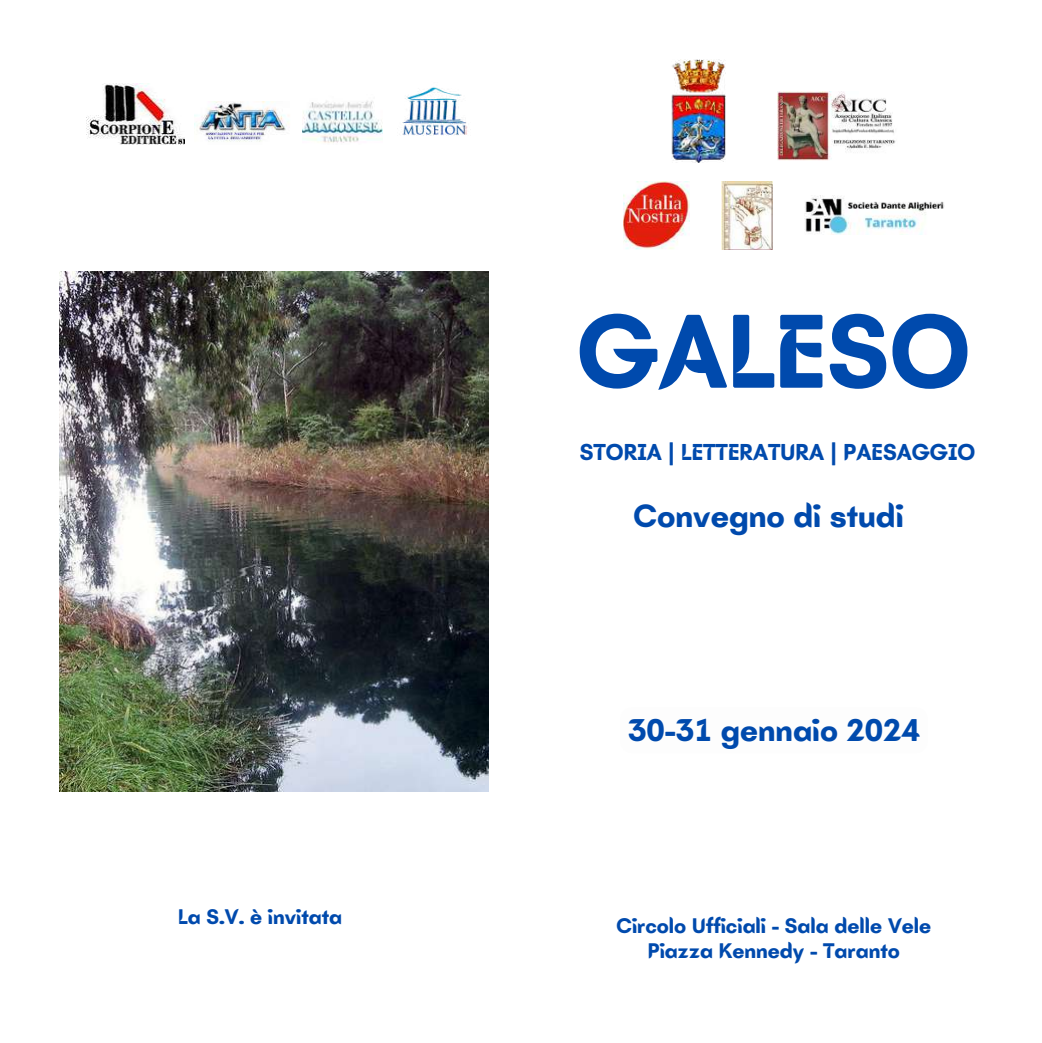
<style>
.page{position:relative;width:1042px;height:1043px;background:#fff}
.page>*{position:absolute;margin:0;border:0;box-sizing:border-box;transform-origin:0 0}
.t1{font:700 107.1px "Batangas";color:#004aad}
.t2{font:700 32.9px "Batangas";color:#004aad}
.t3{font:700 32.2px "Batangas";color:#004aad}
.t4{font:700 23.62px "Batangas";color:#004aad}
.t5{font:700 21.7px/24.3px "Batangas";color:#004aad;text-align:center}
</style>
<div class="page">
<img style="left:777px;top:92px;width:119px;height:68px">
<img style="left:671px;top:60px;width:55px;height:102px">
<img style="left:623px;top:181px;width:66px;height:69px">
<img style="left:721px;top:181px;width:51px;height:68px">
<img style="left:302px;top:101px;width:80px;height:42px">
<img style="left:804px;top:195px;width:139px;height:40px">
<img style="left:195px;top:101px;width:94px;height:41px">
<img style="left:86px;top:84px;width:98px;height:60px">
<img style="left:60px;top:271px;width:428px;height:520px">
<img style="left:402px;top:87px;width:65px;height:49px">
<p class="t5" style="left:178px;top:904px;width:165px">La S.V. è invitata</p>
<h1 class="t1" style="left:576px;top:288px;width:395px">GALESO</h1>
<p class="t4" style="left:579px;top:437px;width:397px">STORIA | LETTERATURA | PAESAGGIO</p>
<h2 class="t2" style="left:633px;top:496px;width:271px">Convegno di studi</h2>
<h3 class="t3" style="left:628px;top:711px;width:293px">30-31 gennaio 2024</h3>
<p class="t5" style="left:616px;top:913px;width:316px">Circolo Ufficiali - Sala delle Vele<br>Piazza Kennedy - Taranto</p>
</div>
